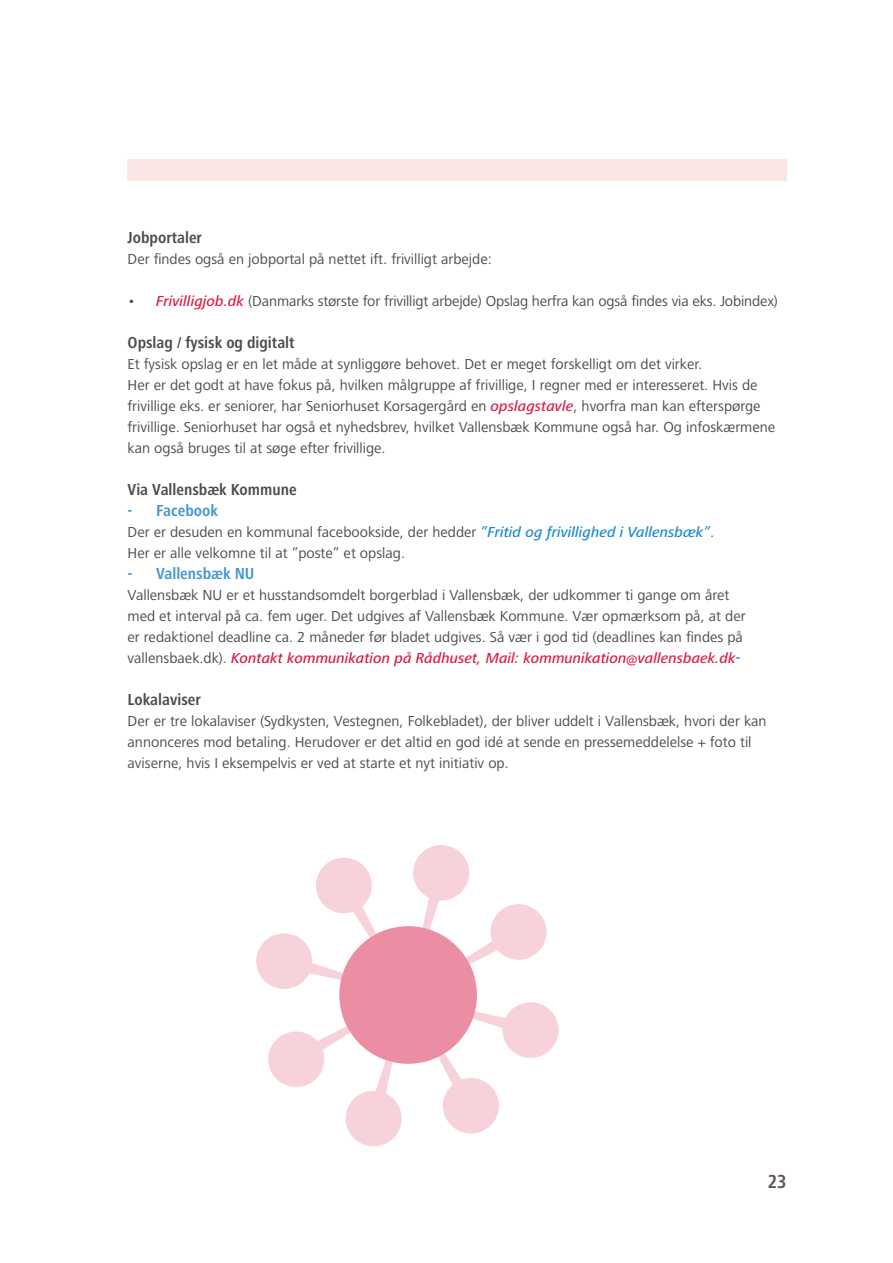
<style>
.page{position:relative;width:893px;height:1263px;background:#fff}
.page>*{position:absolute;margin:0;border:0;box-sizing:border-box;transform-origin:0 0}
.t1{font:700 condensed 19.5px "Frutiger Next LT";color:#5e5553}
.brød{font:700 condensed 16.5px "Frutiger Next LT";color:#4b4c4d}
.brød-2{font:700 condensed 16.5px "Frutiger Next LT";color:#4496d1}
.brød-3{font:15px/21px "Frutiger Next LT";color:#4b4c4d}
.s1{font-weight:500;font-style:italic;color:#d91e47}
.s2{font-weight:500;font-style:italic;color:#1d8acb}
.s3{font-weight:700;font-stretch:condensed;font-size:16.5px;color:#4496d1}
</style>
<div class="page">
<div style="left:128px;top:159px;width:659px;height:21px;background:#fae6e2"></div>
<svg style="left:256px;top:858px;width:120px;height:131px"></svg>
<svg style="left:413px;top:845px;width:134px;height:119px"></svg>
<svg style="left:268px;top:1026px;width:134px;height:120px"></svg>
<svg style="left:438px;top:1002px;width:121px;height:131px"></svg>
<div style="left:339px;top:926px;width:138px;height:138px;background:#ec8ea3;border-radius:50%"></div>
<p class="brød" style="left:128px;top:228px;width:76px">Jobportaler</p>
<p class="brød-3" style="left:128px;top:249px;width:366px">Der findes også en jobportal på nettet ift. frivilligt arbejde:</p>
<p class="brød-3" style="left:128px;top:291px;width:652px">• <span class="s1">Frivilligjob.dk</span> (Danmarks største for frivilligt arbejde) Opslag herfra kan også findes via eks. Jobindex)</p>
<p class="brød" style="left:128px;top:333px;width:169px">Opslag / fysisk og digitalt</p>
<p class="brød-3" style="left:128px;top:354px;width:576px">Et fysisk opslag er en let måde at synliggøre behovet. Det er meget forskelligt om det virker.</p>
<p class="brød-3" style="left:128px;top:375px;width:649px">Her er det godt at have fokus på, hvilken målgruppe af frivillige, I regner med er interesseret. Hvis de frivillige eks. er seniorer, har Seniorhuset Korsagergård en <span class="s1">opslagstavle</span>, hvorfra man kan efterspørge frivillige. Seniorhuset har også et nyhedsbrev, hvilket Vallensbæk Kommune også har. Og infoskærmene kan også bruges til at søge efter frivillige.</p>
<p class="brød" style="left:128px;top:480px;width:171px">Via Vallensbæk Kommune</p>
<p class="brød-2" style="left:128px;top:501px;width:92px">- Facebook</p>
<p class="brød-3" style="left:128px;top:522px;width:588px">Der er desuden en kommunal facebookside, der hedder <span class="s2">”Fritid og frivillighed i Vallensbæk”</span>.</p>
<p class="brød-3" style="left:128px;top:543px;width:279px">Her er alle velkomne til at ”poste” et opslag.</p>
<p class="brød-2" style="left:128px;top:564px;width:128px">- Vallensbæk NU</p>
<p class="brød-3" style="left:128px;top:585px;width:620px">Vallensbæk NU er et husstandsomdelt borgerblad i Vallensbæk, der udkommer ti gange om året med et interval på ca. fem uger. Det udgives af Vallensbæk Kommune. Vær opmærksom på, at der er redaktionel deadline ca. 2 måneder før bladet udgives. Så vær i god tid (deadlines kan findes på vallensbaek.dk). <span class="s1">Kontakt kommunikation på Rådhuset, Mail: kommunikation@vallensbaek.dk</span><span class="s3">-</span></p>
<p class="brød" style="left:128px;top:690px;width:75px">Lokalaviser</p>
<p class="brød-3" style="left:128px;top:711px;width:641px">Der er tre lokalaviser (Sydkysten, Vestegnen, Folkebladet), der bliver uddelt i Vallensbæk, hvori der kan annonceres mod betaling. Herudover er det altid en god idé at sende en pressemeddelelse + foto til aviserne, hvis I eksempelvis er ved at starte et nyt initiativ op.</p>
<h1 class="t1" style="left:768px;top:1171px;width:20px">23</h1>
</div>
